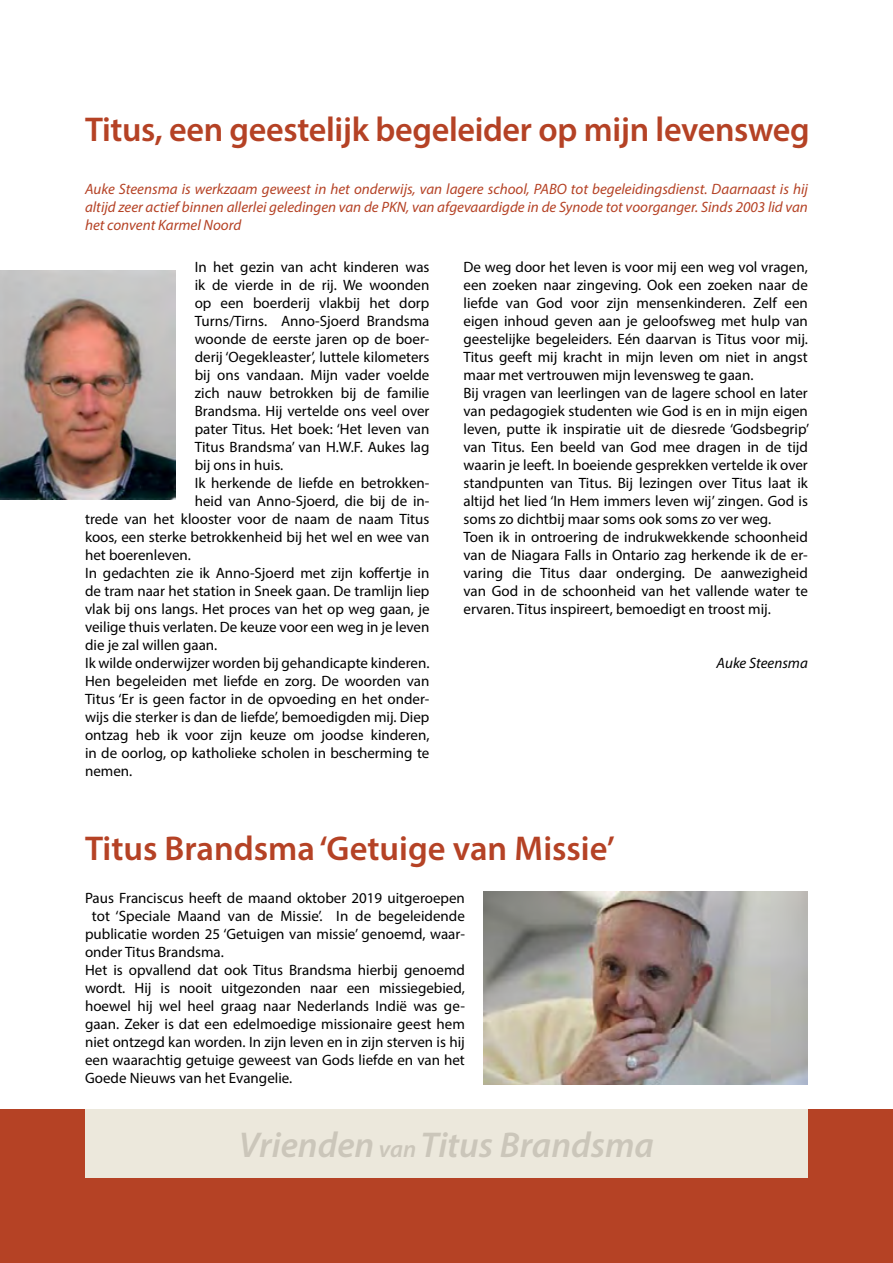
<style>
.page{position:relative;width:893px;height:1263px;background:#fff}
.page>*{position:absolute;margin:0;border:0;box-sizing:border-box;transform-origin:0 0}
.t1{font:italic 600 36px "Myriad Pro";color:#cbc6ba}
.t2{font:600 34.5px "Myriad Pro";letter-spacing:-.01em;color:#b54225}
.t3{font:15px/18px "Myriad Pro";color:#000}
.t4{font:italic 15px/18px "Myriad Pro";color:#b54225;text-align:justify}
.t5{font:italic 15px "Myriad Pro";color:#000}
.s1{font-size:24px}
</style>
<div class="page">
<div style="left:0;top:1110px;width:893px;height:153px;background:#b54225"></div>
<div style="left:85px;top:1110px;width:723px;height:68px;background:#ece8dc"></div>
<img style="left:0;top:271px;width:176px;height:228px">
<img style="left:483px;top:891px;width:325px;height:193px">
<h2 class="t2" style="left:85px;top:107px;width:726px">Titus, een geestelijk begeleider op mijn levensweg</h2>
<p class="t4" style="left:85px;top:179px;width:724px">Auke Steensma is werkzaam geweest in het onderwijs, van lagere school, PABO tot begeleidingsdienst. Daarnaast is hij altijd zeer actief binnen allerlei geledingen van de PKN, van afgevaardigde in de Synode tot voorganger. Sinds 2003 lid van het convent Karmel Noord</p>
<p class="t3" style="left:195px;top:258px;width:236px">In het gezin van acht kinderen was</p>
<p class="t3" style="left:195px;top:276px;width:236px">ik de vierde in de rij. We woonden</p>
<p class="t3" style="left:195px;top:294px;width:236px">op een boerderij vlakbij het dorp</p>
<p class="t3" style="left:195px;top:312px;width:236px">Turns/Tirns. Anno-Sjoerd Brandsma</p>
<p class="t3" style="left:195px;top:330px;width:236px">woonde de eerste jaren op de boer-</p>
<p class="t3" style="left:195px;top:348px;width:236px">derij ‘Oegekleaster’, luttele kilometers</p>
<p class="t3" style="left:195px;top:366px;width:236px">bij ons vandaan. Mijn vader voelde</p>
<p class="t3" style="left:195px;top:384px;width:236px">zich nauw betrokken bij de familie</p>
<p class="t3" style="left:195px;top:402px;width:236px">Brandsma. Hij vertelde ons veel over</p>
<p class="t3" style="left:195px;top:420px;width:236px">pater Titus. Het boek: ‘Het leven van</p>
<p class="t3" style="left:195px;top:438px;width:236px">Titus Brandsma’ van H.W.F. Aukes lag</p>
<p class="t3" style="left:195px;top:456px;width:90px">bij ons in huis.</p>
<p class="t3" style="left:195px;top:474px;width:236px">Ik herkende de liefde en betrokken-</p>
<p class="t3" style="left:195px;top:492px;width:236px">heid van Anno-Sjoerd, die bij de in-</p>
<p class="t3" style="left:85px;top:510px;width:346px">trede van het klooster voor de naam de naam Titus</p>
<p class="t3" style="left:85px;top:528px;width:346px">koos, een sterke betrokkenheid bij het wel en wee van</p>
<p class="t3" style="left:85px;top:546px;width:107px">het boerenleven.</p>
<p class="t3" style="left:85px;top:564px;width:346px">In gedachten zie ik Anno-Sjoerd met zijn koffertje in</p>
<p class="t3" style="left:85px;top:582px;width:346px">de tram naar het station in Sneek gaan. De tramlijn liep</p>
<p class="t3" style="left:85px;top:600px;width:346px">vlak bij ons langs. Het proces van het op weg gaan, je</p>
<p class="t3" style="left:85px;top:618px;width:346px">veilige thuis verlaten. De keuze voor een weg in je leven</p>
<p class="t3" style="left:85px;top:636px;width:134px">die je zal willen gaan.</p>
<p class="t3" style="left:85px;top:654px;width:346px">Ik wilde onderwijzer worden bij gehandicapte kinderen.</p>
<p class="t3" style="left:85px;top:672px;width:346px">Hen begeleiden met liefde en zorg. De woorden van</p>
<p class="t3" style="left:85px;top:690px;width:346px">Titus ‘Er is geen factor in de opvoeding en het onder-</p>
<p class="t3" style="left:85px;top:708px;width:346px">wijs die sterker is dan de liefde’, bemoedigden mij. Diep</p>
<p class="t3" style="left:85px;top:726px;width:346px">ontzag heb ik voor zijn keuze om joodse kinderen,</p>
<p class="t3" style="left:85px;top:744px;width:346px">in de oorlog, op katholieke scholen in bescherming te</p>
<p class="t3" style="left:85px;top:762px;width:49px">nemen.</p>
<p class="t3" style="left:463px;top:258px;width:347px">De weg door het leven is voor mij een weg vol vragen, een zoeken naar zingeving. Ook een zoeken naar de liefde van God voor zijn mensenkinderen. Zelf een eigen inhoud geven aan je geloofsweg met hulp van geestelijke begeleiders. Eén daarvan is Titus voor mij.<br>Titus geeft mij kracht in mijn leven om niet in angst maar met vertrouwen mijn levensweg te gaan.<br>Bij vragen van leerlingen van de lagere school en later van pedagogiek studenten wie God is en in mijn eigen leven, putte ik inspiratie uit de diesrede ‘Godsbegrip’ van Titus. Een beeld van God mee dragen in de tijd waarin je leeft. In boeiende gesprekken vertelde ik over standpunten van Titus. Bij lezingen over Titus laat ik altijd het lied ‘In Hem immers leven wij’ zingen. God is soms zo dichtbij maar soms ook soms zo ver weg.<br>Toen ik in ontroering de indrukwekkende schoonheid van de Niagara Falls in Ontario zag herkende ik de er&shy;varing die Titus daar onderging. De aanwezigheid van God in de schoonheid van het vallende water te ervaren. Titus inspireert, bemoedigt en troost mij.</p>
<p class="t5" style="left:717px;top:654px;width:93px">Auke Steensma</p>
<h2 class="t2" style="left:85px;top:826px;width:531px">Titus Brandsma ‘Getuige van Missie’</h2>
<p class="t3" style="left:85px;top:888px;width:381px">Paus Franciscus heeft de maand oktober 2019 uitgeroepen</p>
<p class="t3" style="left:92px;top:906px;width:374px">tot ‘Speciale Maand van de Missie’. In de begeleidende</p>
<p class="t3" style="left:85px;top:924px;width:381px">publicatie worden 25 ‘Getuigen van missie’ genoemd, waar-</p>
<p class="t3" style="left:85px;top:942px;width:140px">onder Titus Brandsma.</p>
<p class="t3" style="left:85px;top:960px;width:381px">Het is opvallend dat ook Titus Brandsma hierbij genoemd</p>
<p class="t3" style="left:85px;top:978px;width:381px">wordt. Hij is nooit uitgezonden naar een missiegebied,</p>
<p class="t3" style="left:85px;top:996px;width:381px">hoewel hij wel heel graag naar Nederlands Indië was ge-</p>
<p class="t3" style="left:85px;top:1014px;width:381px">gaan. Zeker is dat een edelmoedige missionaire geest hem</p>
<p class="t3" style="left:85px;top:1032px;width:381px">niet ontzegd kan worden. In zijn leven en in zijn sterven is hij</p>
<p class="t3" style="left:85px;top:1050px;width:381px">een waarachtig getuige geweest van Gods liefde en van het</p>
<p class="t3" style="left:85px;top:1068px;width:209px">Goede Nieuws van het Evangelie.</p>
<h1 class="t1" style="left:239px;top:1122px;width:417px">Vrienden <span class="s1">van</span> Titus Brandsma</h1>
</div>
